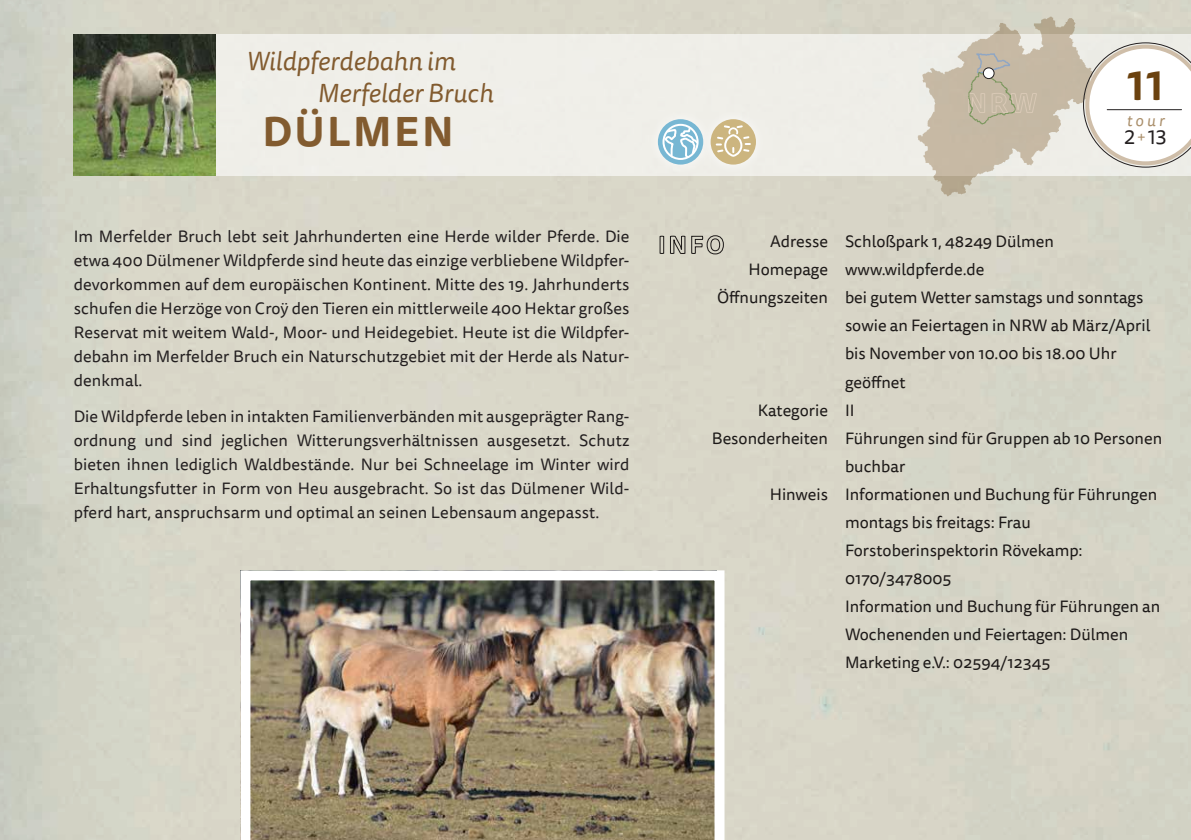
<style>
.page{position:relative;width:1191px;height:840px;background:#fff}
.page>*{position:absolute;margin:0;border:0;box-sizing:border-box;transform-origin:0 0}
.t1{font:700 40.8px "Tisa Sans Pro";letter-spacing:.06em;color:#825b2f}
.t2{font:700 40.8px "Tisa Sans Pro";color:#6b420f}
.t3{font:italic 26px/32px "Tisa Sans Pro";color:#825b2f}
.t4{font:20px "Tisa Sans Pro";color:#231f20}
.t5{font:16.4px/24px "Tisa Sans Pro";color:#231f20;text-align:justify}
.t6{font:italic 16px "Tisa Sans Pro";color:#aa8f6b}
.s1{font-size:14px;color:#aa8f6b}
</style>
<div class="page">
<div style="left:0;top:0;width:1191px;height:839px;background:#d8d5c7"></div>
<div style="left:74px;top:34px;width:1117px;height:142px;background:#efefe9"></div>
<img style="left:907px;top:8px;width:192px;height:194px">
<svg style="left:1017px;top:92px;width:20px;height:21px"></svg>
<svg style="left:659px;top:236px;width:5px;height:18px"></svg>
<svg style="left:670px;top:236px;width:15px;height:18px"></svg>
<svg style="left:691px;top:235px;width:33px;height:19px"></svg>
<img style="left:240px;top:570px;width:484px;height:269px">
<img style="left:74px;top:34px;width:142px;height:142px">
<div style="left:658px;top:119px;width:45px;height:45px;background:#77b7d3;border-radius:50%"></div>
<div style="left:662px;top:124px;width:36px;height:36px;border:2px solid #fff;border-radius:50%"></div>
<svg style="left:663px;top:125px;width:36px;height:34px"></svg>
<div style="left:699px;top:108px;width:68px;height:67px;background:#f0efe9"></div>
<div style="left:710px;top:119px;width:46px;height:45px;background:#ccb57f;border-radius:50%"></div>
<div style="left:724px;top:134px;width:18px;height:23px;border:2px solid #fff;border-radius:50%"></div>
<svg style="left:715px;top:124px;width:35px;height:29px"></svg>
<img style="left:971px;top:47px;width:44px;height:23px">
<img style="left:965px;top:70px;width:52px;height:56px">
<svg style="left:1083px;top:43px;width:108px;height:124px"></svg>
<hr style="left:1107px;top:109px;width:74px;height:1px;background:#231f20">
<div style="left:983px;top:68px;width:11px;height:10px;background:#fff;border-radius:50%"></div>
<div style="left:983px;top:67px;width:11px;height:12px;border:1px solid #231f20;border-radius:50%"></div>
<h2 class="t3" style="left:317px;top:46px;width:177px;text-indent:-71px">Wildpferdebahn im<br>Merfelder Bruch</h2>
<h1 class="t1" style="left:262px;top:102px;width:193px">DÜLMEN</h1>
<p class="t5" style="left:74px;top:224px;width:557px">Im Merfelder Bruch lebt seit Jahrhunderten eine Herde wilder Pferde. Die etwa 400 Dülmener Wildpferde sind heute das einzige verbliebene Wildpfer&shy;devorkommen auf dem europäischen Kontinent. Mitte des 19. Jahrhunderts schufen die Herzöge von Croÿ den Tieren ein mittlerweile 400 Hektar großes Reservat mit weitem Wald-, Moor- und Heidegebiet. Heute ist die Wildpfer&shy;debahn im Merfelder Bruch ein Naturschutzgebiet mit der Herde als Natur&shy;denkmal.</p>
<p class="t5" style="left:74px;top:404px;width:557px">Die Wildpferde leben in intakten Familienverbänden mit ausgeprägter Rang&shy;ordnung und sind jeglichen Witterungsverhältnissen ausgesetzt. Schutz bieten ihnen lediglich Waldbestände. Nur bei Schneelage im Winter wird Erhaltungsfutter in Form von Heu ausgebracht. So ist das Dülmener Wild&shy;pferd hart, anspruchsarm und optimal an seinen Lebensaum angepasst.</p>
<h1 class="t2" style="left:1127px;top:56px;width:38px">11</h1>
<p class="t6" style="left:1126px;top:110px;width:39px">tour</p>
<p class="t4" style="left:1124px;top:124px;width:44px">2<span class="s1">+</span>13</p>
<p class="t5" style="left:770px;top:230px;width:285px">Adresse Schloßpark 1, 48249 Dülmen</p>
<p class="t5" style="left:748px;top:258px;width:237px">Homepage www.wildpferde.de</p>
<p class="t5" style="left:717px;top:286px;width:428px">Öffnungszeiten bei gutem Wetter samstags und sonntags</p>
<p class="t5" style="left:845px;top:314px;width:307px">sowie an Feiertagen in NRW ab März/April</p>
<p class="t5" style="left:845px;top:342px;width:273px">bis November von 10.00 bis 18.00 Uhr</p>
<p class="t5" style="left:845px;top:370px;width:62px">geöffnet</p>
<p class="t5" style="left:758px;top:398px;width:98px">Kategorie II</p>
<p class="t5" style="left:712px;top:426px;width:452px">Besonderheiten Führungen sind für Gruppen ab 10 Personen</p>
<p class="t5" style="left:845px;top:454px;width:62px">buchbar</p>
<p class="t5" style="left:769px;top:482px;width:389px">Hinweis Informationen und Buchung für Führungen</p>
<p class="t5" style="left:845px;top:510px;width:187px">montags bis freitags: Frau</p>
<p class="t5" style="left:845px;top:538px;width:239px">Forstoberinspektorin Rövekamp:</p>
<p class="t5" style="left:845px;top:566px;width:108px">0170/3478005</p>
<p class="t5" style="left:845px;top:594px;width:317px">Information und Buchung für Führungen an</p>
<p class="t5" style="left:845px;top:622px;width:285px">Wochenenden und Feiertagen: Dülmen</p>
<p class="t5" style="left:845px;top:650px;width:207px">Marketing e.V.: 02594/12345</p>
</div>
